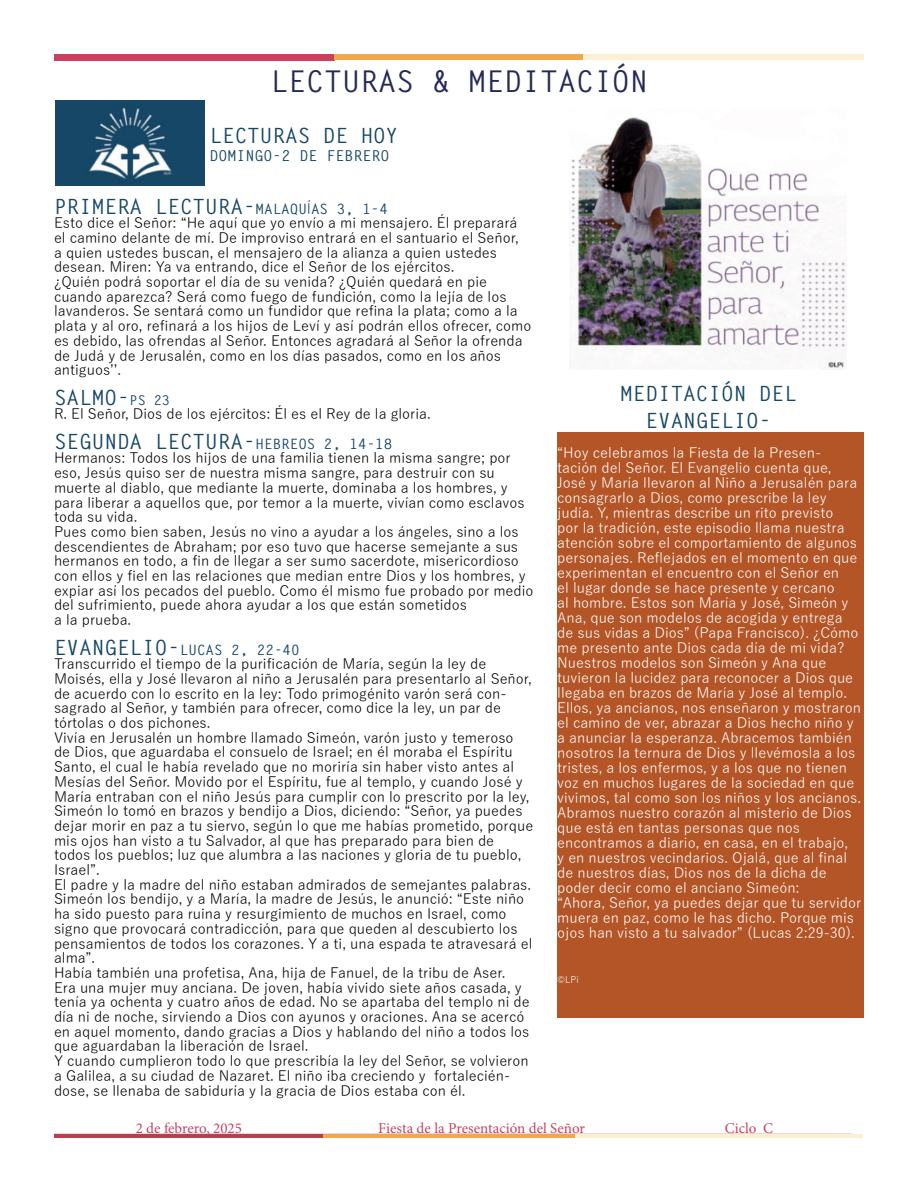
<style>
.page{position:relative;width:918px;height:1188px;background:#fff}
.page>*{position:absolute;margin:0;border:0;box-sizing:border-box;transform-origin:0 0}
.t1{font:700 30px "Letter Gothic Std";color:#242a55}
.t2{font:700 21px "Letter Gothic Std";color:#164765}
.t3{font:15px "Minion Pro";color:#c9415f}
.t4{font:700 15px "Letter Gothic Std";color:#164765}
.t5{font:14.25px/14.7px "Yu Go Pr 6 N";color:#000}
.t6{font:14.25px/15px "Yu Go Pr 6 N";color:#fff}
.t7{font:700 14.25px "Letter Gothic Std";color:#164765}
.body_body{font:9px "Yu Go Pr 6 N";color:#fff}
.s1{font-size:14.25px}
.s2{font-family:"Yu Go Pr 6 N";font-weight:400;font-size:14.25px}
.s3{font-size:13.5px}
.s4{font-size:21px}
</style>
<div class="page">
<div style="left:54px;top:54px;width:281px;height:6px;background:#c9415f"></div>
<div style="left:335px;top:55px;width:248px;height:5px;background:#efa94b"></div>
<div style="left:583px;top:55px;width:281px;height:5px;background:#fcefd2"></div>
<div style="left:557px;top:432px;width:307px;height:585px;background:#b35526"></div>
<img style="left:55px;top:100px;width:150px;height:86px">
<img style="left:569px;top:117px;width:278px;height:252px">
<hr style="left:321px;top:1134px;width:254px;height:4px;background:#efa94b">
<hr style="left:575px;top:1134px;width:287px;height:4px;background:#fcefd2">
<hr style="left:54px;top:1134px;width:268px;height:4px;background:#b83e51">
<p class="t1" style="left:270px;top:63px;width:379px">LECTURAS &amp; MEDITACIÓN</p>
<p class="t2" style="left:210px;top:123px;width:190px">LECTURAS DE HOY</p>
<p class="t4" style="left:210px;top:147px;width:182px">DOMINGO-2 DE FEBRERO</p>
<p class="t2" style="left:54px;top:193px;width:336px">PRIMERA LECTURA-<span class="s1">MALAQU</span><span class="s2">Í</span><span class="s1">AS 3, 1-4</span></p>
<p class="t5" style="left:54px;top:214px;width:465px">Esto dice el Señor: “He aquí que yo envío a mi mensajero. Él preparará</p>
<p class="t5" style="left:54px;top:229px;width:466px">el camino delante de mí. De improviso entrará en el santuario el Señor,</p>
<p class="t5" style="left:54px;top:243px;width:445px">a quien ustedes buscan, el mensajero de la alianza a quien ustedes desean. Miren: Ya va entrando, dice el Señor de los ejércitos.</p>
<p class="t5" style="left:54px;top:273px;width:479px">¿Quién podrá soportar el día de su venida? ¿Quién quedará en pie cuando aparezca? Será como fuego de fundición, como la lejía de los lavanderos. Se sentará como un fundidor que refina la plata; como a la plata y al oro, refinará a los hijos de Leví y así podrán ellos ofrecer, como es debido, las ofrendas al Señor. Entonces agradará al Señor la ofrenda de Judá y de Jerusalén, como en los días pasados, como en los años antiguos’’.</p>
<p class="t2" style="left:54px;top:384px;width:118px">SALMO-<span class="s3">PS 23</span></p>
<p class="t5" style="left:54px;top:405px;width:378px">R. El Señor, Dios de los ejércitos: Él es el Rey de la gloria.</p>
<p class="t2" style="left:54px;top:428px;width:340px">SEGUNDA LECTURA-<span class="s1">HEBREOS 2, 14-18</span></p>
<p class="t5" style="left:54px;top:449px;width:472px">Hermanos: Todos los hijos de una familia tienen la misma sangre; por eso, Jesús quiso ser de nuestra misma sangre, para destruir con su muerte al diablo, que mediante la muerte, dominaba a los hombres, y para liberar a aquellos que, por temor a la muerte, vivían como esclavos toda su vida.</p>
<p class="t5" style="left:54px;top:523px;width:481px">Pues como bien saben, Jesús no vino a ayudar a los ángeles, sino a los descendientes de Abraham; por eso tuvo que hacerse semejante a sus hermanos en todo, a fin de llegar a ser sumo sacerdote, misericordioso con ellos y fiel en las relaciones que median entre Dios y los hombres, y expiar así los pecados del pueblo. Como él mismo fue probado por medio del sufrimiento, puede ahora ayudar a los que están sometidos</p>
<p class="t5" style="left:54px;top:611px;width:79px">a la prueba.</p>
<p class="t7" style="left:54px;top:641px;width:247px"><span class="s4">EVANGELIO-</span>LUCAS 2, 22-40</p>
<p class="t5" style="left:54px;top:655px;width:479px">Transcurrido el tiempo de la purificación de María, según la ley de Moisés, ella y José llevaron al niño a Jerusalén para presentarlo al Señor, de acuerdo con lo escrito en la ley: Todo primogénito varón será con&shy;sagrado al Señor, y también para ofrecer, como dice la ley, un par de tórtolas o dos pichones.</p>
<p class="t5" style="left:54px;top:728px;width:481px">Vivía en Jerusalén un hombre llamado Simeón, varón justo y temeroso de Dios, que aguardaba el consuelo de Israel; en él moraba el Espíritu Santo, el cual le había revelado que no moriría sin haber visto antes al Mesías del Señor. Movido por el Espíritu, fue al templo, y cuando José y María entraban con el niño Jesús para cumplir con lo prescrito por la ley, Simeón lo tomó en brazos y bendijo a Dios, diciendo: “Señor, ya puedes dejar morir en paz a tu siervo, según lo que me habías prometido, porque mis ojos han visto a tu Salvador, al que has preparado para bien de todos los pueblos; luz que alumbra a las naciones y gloria de tu pueblo, Israel”.</p>
<p class="t5" style="left:54px;top:875px;width:480px">El padre y la madre del niño estaban admirados de semejantes palabras.<br>Simeón los bendijo, y a María, la madre de Jesús, le anunció: “Este niño ha sido puesto para ruina y resurgimiento de muchos en Israel, como signo que provocará contradicción, para que queden al descubierto los pensamientos de todos los corazones. Y a ti, una espada te atravesará el alma”.</p>
<p class="t5" style="left:54px;top:964px;width:477px">Había también una profetisa, Ana, hija de Fanuel, de la tribu de Aser.<br>Era una mujer muy anciana. De joven, había vivido siete años casada, y tenía ya ochenta y cuatro años de edad. No se apartaba del templo ni de día ni de noche, sirviendo a Dios con ayunos y oraciones. Ana se acercó en aquel momento, dando gracias a Dios y hablando del niño a todos los que aguardaban la liberación de Israel.</p>
<p class="t5" style="left:54px;top:1052px;width:476px">Y cuando cumplieron todo lo que prescribía la ley del Señor, se volvieron a Galilea, a su ciudad de Nazaret. El niño iba creciendo y fortalecién&shy;dose, se llenaba de sabiduría y la gracia de Dios estaba con él.</p>
<p class="t3" style="left:136px;top:1118px;width:108px">2 de febrero, 2025</p>
<p class="t3" style="left:378px;top:1118px;width:208px">Fiesta de la Presentación del Señor</p>
<p class="t3" style="left:725px;top:1118px;width:50px">Ciclo C</p>
<p class="t2" style="left:620px;top:381px;width:178px">MEDITACIÓN DEL</p>
<p class="t2" style="left:645px;top:408px;width:127px">EVANGELIO-</p>
<p class="t6" style="left:557px;top:443px;width:266px">“Hoy celebramos la Fiesta de la Presen-</p>
<p class="t6" style="left:557px;top:458px;width:303px">tación del Señor. El Evangelio cuenta que, José y María llevaron al Niño a Jerusalén para consagrarlo a Dios, como prescribe la ley judía. Y, mientras describe un rito previsto<br>por la tradición, este episodio llama nuestra atención sobre el comportamiento de algunos personajes. Reflejados en el momento en que experimentan el encuentro con el Señor en<br>el lugar donde se hace presente y cercano<br>al hombre. Estos son María y José, Simeón y Ana, que son modelos de acogida y entrega de sus vidas a Dios” (Papa Francisco). ¿Cómo me presento ante Dios cada día de mi vida?<br>Nuestros modelos son Simeón y Ana que tuvieron la lucidez para reconocer a Dios que llegaba en brazos de María y José al templo.</p>
<p class="t6" style="left:557px;top:698px;width:305px">Ellos, ya ancianos, nos enseñaron y mostraron el camino de ver, abrazar a Dios hecho niño y a anunciar la esperanza. Abracemos también nosotros la ternura de Dios y llevémosla a los tristes, a los enfermos, y a los que no tienen voz en muchos lugares de la sociedad en que vivimos, tal como son los niños y los ancianos.<br>Abramos nuestro corazón al misterio de Dios que está en tantas personas que nos</p>
<p class="t6" style="left:557px;top:833px;width:292px">encontramos a diario, en casa, en el trabajo,</p>
<p class="t6" style="left:557px;top:848px;width:291px">y en nuestros vecindarios. Ojalá, que al final de nuestros días, Dios nos de la dicha de</p>
<p class="t6" style="left:557px;top:878px;width:244px">poder decir como el anciano Simeón:</p>
<p class="t6" style="left:557px;top:893px;width:305px">“Ahora, Señor, ya puedes dejar que tu servidor muera en paz, como le has dicho. Porque mis ojos han visto a tu salvador” (Lucas 2:29-30).</p>
<p class="body_body" style="left:557px;top:971px;width:23px">©LPi</p>
</div>
